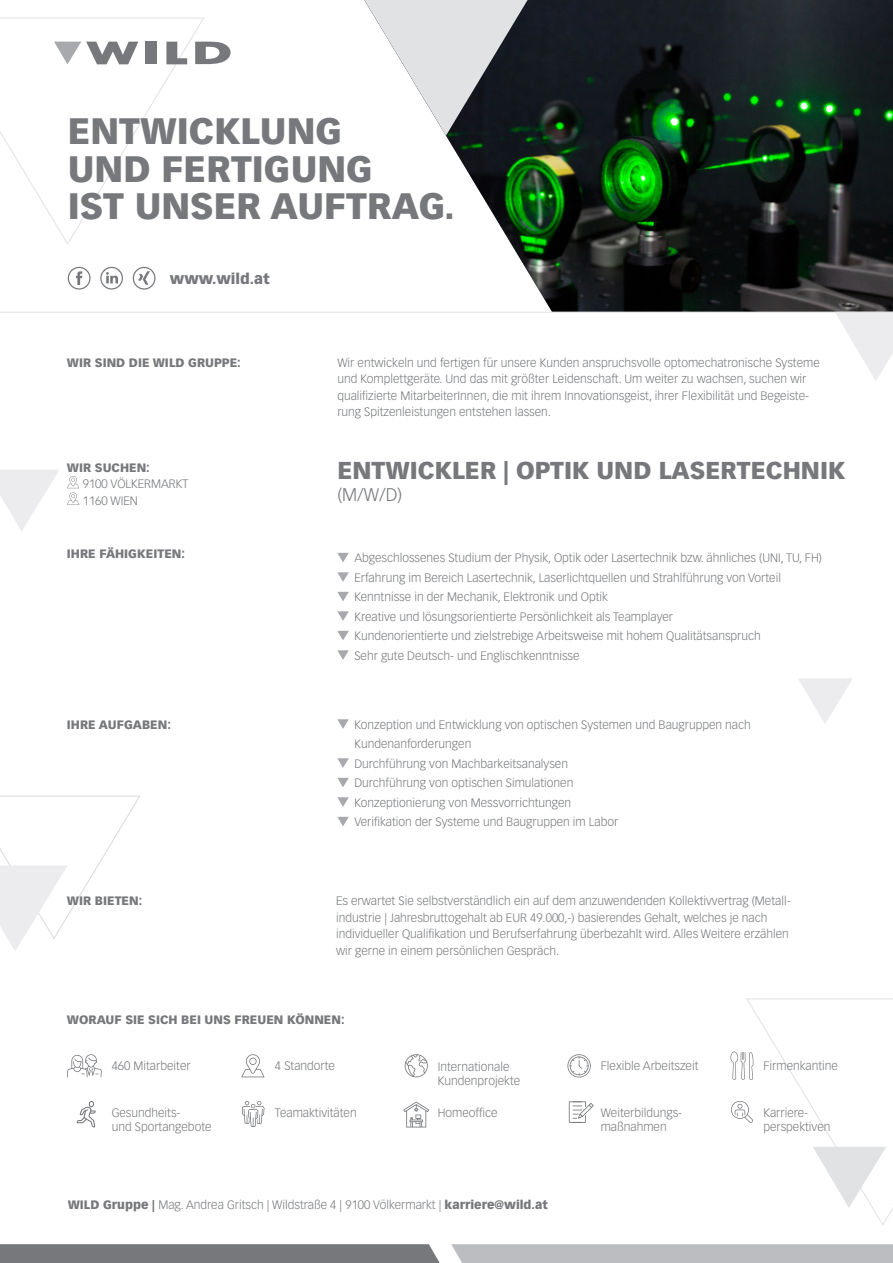
<style>
.page{position:relative;width:893px;height:1263px;background:#fff}
.page>*{position:absolute;margin:0;border:0;box-sizing:border-box;transform-origin:0 0}
.t1{font:900 36.15px "Vectora LT Std";color:#76787b}
.t2{font:900 24px "Vectora LT Std";color:#76787b}
.t3{font:300 18px "Vectora LT Std";color:#76787b}
.t4{font:900 14.7px "Vectora LT Std";color:#76787b}
.t5{font:300 12px/16.5px "Vectora LT Std";color:#76787b}
.t6{font:900 12px "Vectora LT Std";color:#76787b}
.s1{font-weight:900}
</style>
<div class="page">
<img style="left:446px;top:0;width:447px;height:312px">
<svg style="left:0;top:17px;width:205px;height:228px"></svg>
<svg style="left:364px;top:0;width:164px;height:136px"></svg>
<svg style="left:68px;top:267px;width:23px;height:23px"></svg>
<svg style="left:100px;top:267px;width:23px;height:23px"></svg>
<svg style="left:133px;top:267px;width:22px;height:23px"></svg>
<div style="left:451px;top:1244px;width:442px;height:19px;background:#bcbdc0"></div>
<div style="left:0;top:1244px;width:440px;height:19px;background:#76787b"></div>
<svg style="left:836px;top:313px;width:57px;height:68px"></svg>
<svg style="left:0;top:470px;width:59px;height:61px"></svg>
<svg style="left:798px;top:678px;width:55px;height:45px"></svg>
<hr style="left:0;top:312px;width:893px;height:1px;background:#e1e2e4">
<svg style="left:0;top:795px;width:140px;height:156px"></svg>
<svg style="left:195px;top:42px;width:36px;height:22px"></svg>
<div style="left:146px;top:42px;width:11px;height:22px;background:#76787b"></div>
<svg style="left:166px;top:42px;width:21px;height:22px"></svg>
<svg style="left:54px;top:42px;width:84px;height:22px"></svg>
<svg style="left:67px;top:476px;width:12px;height:29px"></svg>
<svg style="left:337px;top:553px;width:12px;height:9px"></svg>
<svg style="left:337px;top:572px;width:12px;height:10px"></svg>
<svg style="left:337px;top:592px;width:12px;height:9px"></svg>
<svg style="left:337px;top:611px;width:12px;height:10px"></svg>
<svg style="left:337px;top:631px;width:12px;height:9px"></svg>
<svg style="left:337px;top:650px;width:12px;height:10px"></svg>
<svg style="left:337px;top:719px;width:12px;height:10px"></svg>
<svg style="left:337px;top:758px;width:12px;height:10px"></svg>
<svg style="left:337px;top:778px;width:12px;height:9px"></svg>
<svg style="left:337px;top:797px;width:12px;height:10px"></svg>
<svg style="left:337px;top:817px;width:12px;height:9px"></svg>
<svg style="left:242px;top:1101px;width:22px;height:26px"></svg>
<svg style="left:241px;top:1054px;width:23px;height:23px"></svg>
<svg style="left:567px;top:1054px;width:24px;height:23px"></svg>
<svg style="left:67px;top:1054px;width:35px;height:23px"></svg>
<svg style="left:405px;top:1054px;width:23px;height:23px"></svg>
<svg style="left:569px;top:1101px;width:25px;height:22px"></svg>
<svg style="left:77px;top:1101px;width:19px;height:26px"></svg>
<svg style="left:730px;top:998px;width:163px;height:227px"></svg>
<svg style="left:403px;top:1101px;width:26px;height:26px"></svg>
<p class="t1" style="left:68px;top:109px;width:276px">ENTWICKLUNG</p>
<p class="t1" style="left:68px;top:146px;width:307px">UND FERTIGUNG</p>
<p class="t1" style="left:68px;top:184px;width:389px">IST UNSER AUFTRAG.</p>
<p class="t4" style="left:170px;top:269px;width:101px">www.wild.at</p>
<p class="t6" style="left:67px;top:355px;width:175px">WIR SIND DIE WILD GRUPPE:</p>
<p class="t5" style="left:337px;top:354px;width:484px">Wir entwickeln und fertigen für unsere Kunden anspruchsvolle optomechatronische Systeme und Komplettgeräte. Und das mit größter Leidenschaft. Um weiter zu wachsen, suchen wir qualifizierte MitarbeiterInnen, die mit ihrem Innovationsgeist, ihrer Flexibilität und Begeiste&shy;rung Spitzenleistungen entstehen lassen.</p>
<p class="t6" style="left:67px;top:460px;width:84px">WIR SUCHEN:</p>
<p class="t5" style="left:83px;top:476px;width:107px">9100 VÖLKERMARKT</p>
<p class="t5" style="left:83px;top:492px;width:56px">1160 WIEN</p>
<p class="t2" style="left:337px;top:455px;width:510px">ENTWICKLER | OPTIK UND LASERTECHNIK</p>
<p class="t3" style="left:337px;top:484px;width:66px">(M/W/D)</p>
<p class="t6" style="left:67px;top:546px;width:120px">IHRE FÄHIGKEITEN:</p>
<p class="t5" style="left:354px;top:550px;width:469px">Abgeschlossenes Studium der Physik, Optik oder Lasertechnik bzw. ähnliches (UNI, TU, FH)</p>
<p class="t5" style="left:354px;top:569px;width:428px">Erfahrung im Bereich Lasertechnik, Laserlichtquellen und Strahlführung von Vorteil</p>
<p class="t5" style="left:354px;top:589px;width:255px">Kenntnisse in der Mechanik, Elektronik und Optik</p>
<p class="t5" style="left:354px;top:608px;width:320px">Kreative und lösungsorientierte Persönlichkeit als Teamplayer</p>
<p class="t5" style="left:354px;top:628px;width:408px">Kundenorientierte und zielstrebige Arbeitsweise mit hohem Qualitätsanspruch</p>
<p class="t5" style="left:354px;top:647px;width:227px">Sehr gute Deutsch- und Englischkenntnisse</p>
<p class="t6" style="left:67px;top:717px;width:106px">IHRE AUFGABEN:</p>
<p class="t5" style="left:354px;top:715px;width:398px;line-height:19.5px">Konzeption und Entwicklung von optischen Systemen und Baugruppen nach<br>Kundenanforderungen</p>
<p class="t5" style="left:354px;top:755px;width:215px">Durchführung von Machbarkeitsanalysen</p>
<p class="t5" style="left:354px;top:775px;width:221px">Durchführung von optischen Simulationen</p>
<p class="t5" style="left:354px;top:794px;width:218px">Konzeptionierung von Messvorrichtungen</p>
<p class="t5" style="left:354px;top:814px;width:265px">Verifikation der Systeme und Baugruppen im Labor</p>
<p class="t6" style="left:67px;top:893px;width:77px">WIR BIETEN:</p>
<p class="t5" style="left:336px;top:893px;width:456px">Es erwartet Sie selbstverständlich ein auf dem anzuwendenden Kollektivvertrag (Metall-</p>
<p class="t5" style="left:336px;top:909px;width:433px">industrie | Jahresbruttogehalt ab EUR 49.000,-) basierendes Gehalt, welches je nach</p>
<p class="t5" style="left:336px;top:926px;width:454px">individueller Qualifikation und Berufserfahrung überbezahlt wird. Alles Weitere erzählen</p>
<p class="t5" style="left:336px;top:942px;width:225px">wir gerne in einem persönlichen Gespräch.</p>
<p class="t6" style="left:67px;top:1012px;width:279px">WORAUF SIE SICH BEI UNS FREUEN KÖNNEN:</p>
<p class="t5" style="left:112px;top:1058px;width:80px">460 Mitarbeiter</p>
<p class="t5" style="left:275px;top:1058px;width:62px">4 Standorte</p>
<p class="t5" style="left:438px;top:1058px;width:73px">Internationale</p>
<p class="t5" style="left:601px;top:1058px;width:99px">Flexible Arbeitszeit</p>
<p class="t5" style="left:438px;top:1073px;width:84px">Kundenprojekte</p>
<p class="t5" style="left:112px;top:1104px;width:70px">Gesundheits-</p>
<p class="t5" style="left:438px;top:1104px;width:61px">Homeoffice</p>
<p class="t5" style="left:112px;top:1119px;width:101px">und Sportangebote</p>
<p class="t5" style="left:275px;top:1104px;width:83px">Teamaktivitäten</p>
<p class="t5" style="left:68px;top:1196px;width:482px"><span class="s1">WILD Gruppe |</span> Mag. Andrea Gritsch | Wildstraße 4 | 9100 Völkermarkt | <span class="s1">karriere@wild.at</span></p>
<p class="t5" style="left:601px;top:1104px;width:83px">Weiterbildungs-</p>
<p class="t5" style="left:601px;top:1119px;width:68px">maßnahmen</p>
<p class="t5" style="left:763px;top:1058px;width:76px">Firmenkantine</p>
<p class="t5" style="left:763px;top:1104px;width:46px">Karriere-</p>
<p class="t5" style="left:763px;top:1119px;width:69px">perspektiven</p>
</div>
